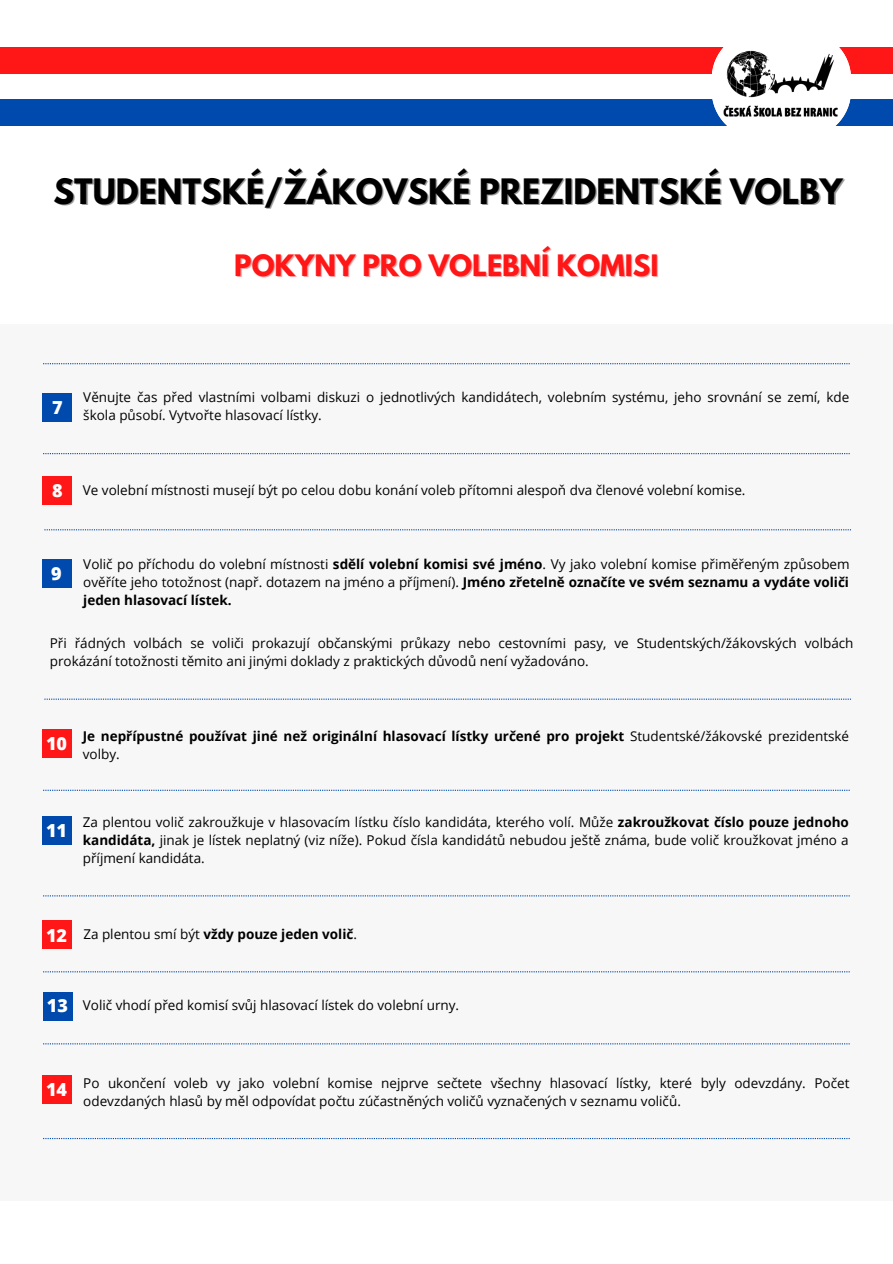
<style>
.page{position:relative;width:893px;height:1264px;background:#fff}
.page>*{position:absolute;margin:0;border:0;box-sizing:border-box;transform-origin:0 0}
.t1{font:700 31.05px "League Spartan";color:#000}
.t2{font:700 26.1px "League Spartan";color:#ff1616}
.t3{font:800 18px "Open Sans";color:#fff}
.t4{font:13.5px/18px "Open Sans";color:#000}
.t5{font:700 13.5px/18px "Open Sans";color:#000}
.s1{font-weight:700}
.s2{font-weight:400}
</style>
<div class="page">
<div style="left:0;top:47px;width:892px;height:27px;background:#ff1616"></div>
<div style="left:0;top:99px;width:892px;height:27px;background:#004aad"></div>
<img style="left:711px;top:47px;width:140px;height:79px">
<div style="left:0;top:324px;width:892px;height:876px;background:#f7f7f7"></div>
<svg style="left:43px;top:363px;width:806px;height:1px"></svg>
<svg style="left:43px;top:453px;width:806px;height:1px"></svg>
<svg style="left:44px;top:529px;width:807px;height:1px"></svg>
<svg style="left:44px;top:698px;width:807px;height:1px"></svg>
<svg style="left:43px;top:789px;width:806px;height:1px"></svg>
<svg style="left:43px;top:895px;width:806px;height:1px"></svg>
<svg style="left:43px;top:971px;width:806px;height:1px"></svg>
<svg style="left:43px;top:1043px;width:806px;height:1px"></svg>
<svg style="left:43px;top:1138px;width:806px;height:1px"></svg>
<div style="left:42px;top:393px;width:29px;height:28px;background:#004aad"></div>
<div style="left:42px;top:559px;width:29px;height:28px;background:#004aad"></div>
<div style="left:42px;top:816px;width:29px;height:28px;background:#004aad"></div>
<div style="left:43px;top:992px;width:29px;height:28px;background:#004aad"></div>
<div style="left:42px;top:476px;width:29px;height:28px;background:#ff1616"></div>
<div style="left:42px;top:729px;width:29px;height:28px;background:#ff1616"></div>
<div style="left:42px;top:920px;width:29px;height:28px;background:#ff1616"></div>
<div style="left:42px;top:1075px;width:29px;height:28px;background:#ff1616"></div>
<h1 class="t1" style="left:53px;top:176px;width:790px">STUDENTSKÉ/ŽÁKOVSKÉ PREZIDENTSKÉ VOLBY</h1>
<h2 class="t2" style="left:234px;top:252px;width:425px">POKYNY PRO VOLEBNÍ KOMISI</h2>
<h3 class="t3" style="left:52px;top:394px;width:12px">7</h3>
<p class="t4" style="left:83px;top:388px;width:767px">Věnujte čas před vlastními volbami diskuzi o jednotlivých kandidátech, volebním systému, jeho srovnání se zemí, kde škola působí. Vytvořte hlasovací lístky.</p>
<h3 class="t3" style="left:52px;top:478px;width:12px">8</h3>
<p class="t4" style="left:83px;top:480px;width:664px">Ve volební místnosti musejí být po celou dobu konání voleb přítomni alespoň dva členové volební komise.</p>
<p class="t4" style="left:83px;top:554px;width:767px;text-align:justify">Volič po příchodu do volební místnosti <span class="s1">sdělí volební komisi své jméno</span>. Vy jako volební komise přiměřeným způsobem ověříte jeho totožnost (např. dotazem na jméno a příjmení). <span class="s1">Jméno zřetelně označíte ve svém seznamu a vydáte voliči jeden hlasovací lístek.</span></p>
<p class="t4" style="left:50px;top:633px;width:805px">Při řádných volbách se voliči prokazují občanskými průkazy nebo cestovními pasy, ve Studentských/žákovských volbách prokázání totožnosti těmito ani jinými doklady z praktických důvodů není vyžadováno.</p>
<h3 class="t3" style="left:51px;top:561px;width:12px">9</h3>
<h3 class="t3" style="left:46px;top:730px;width:23px">10</h3>
<p class="t5" style="left:83px;top:727px;width:767px">Je nepřípustné používat jiné než originální hlasovací lístky určené pro projekt <span class="s2">Studentské/žákovské prezidentské volby.</span></p>
<h3 class="t3" style="left:46px;top:818px;width:23px">11</h3>
<p class="t4" style="left:83px;top:812px;width:767px;text-align:justify">Za plentou volič zakroužkuje v hlasovacím lístku číslo kandidáta, kterého volí. Může <span class="s1">zakroužkovat číslo pouze jednoho kandidáta,</span> jinak je lístek neplatný (viz níže). Pokud čísla kandidátů nebudou ještě známa, bude volič kroužkovat jméno a příjmení kandidáta.</p>
<h3 class="t3" style="left:46px;top:922px;width:23px">12</h3>
<p class="t5" style="left:83px;top:924px;width:275px"><span class="s2">Za plentou smí být</span> vždy pouze jeden volič<span class="s2">.</span></p>
<h3 class="t3" style="left:47px;top:992px;width:23px">13</h3>
<p class="t4" style="left:83px;top:996px;width:378px">Volič vhodí před komisí svůj hlasovací lístek do volební urny.</p>
<h3 class="t3" style="left:46px;top:1076px;width:23px">14</h3>
<p class="t4" style="left:83px;top:1073px;width:767px">Po ukončení voleb vy jako volební komise nejprve sečtete všechny hlasovací lístky, které byly odevzdány. Počet odevzdaných hlasů by měl odpovídat počtu zúčastněných voličů vyznačených v seznamu voličů.</p>
</div>
